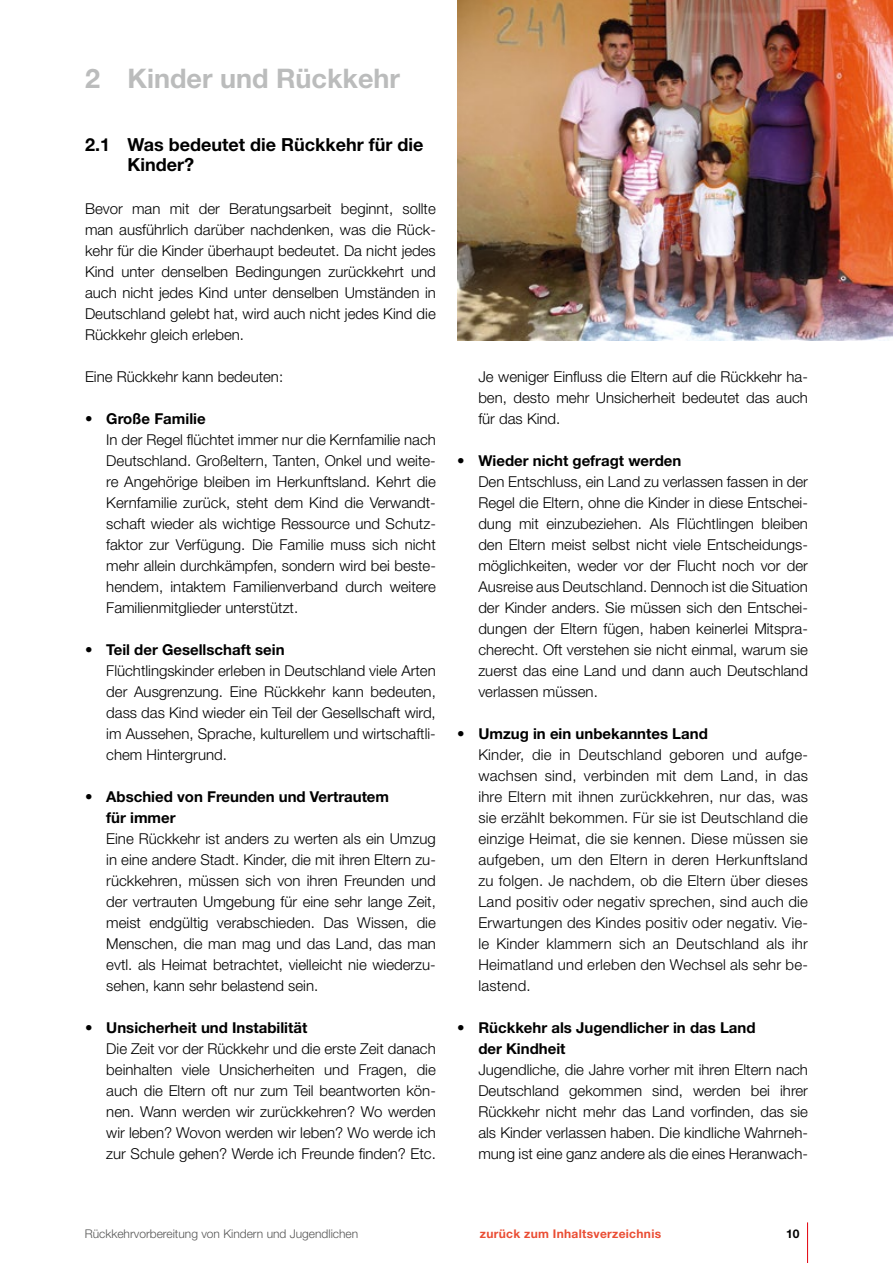
<style>
.page{position:relative;width:893px;height:1263px;background:#fff}
.page>*{position:absolute;margin:0;border:0;box-sizing:border-box;transform-origin:0 0}
.t1{font:700 27px "Helvetica Neue LT";color:#bbbcbc}
.t2{font:700 18px/19.5px "Helvetica Neue LT";color:#000}
.t3{font:300 15px/21px "Helvetica Neue LT";color:#000;text-align:justify}
.t4{font:700 15px/21px "Helvetica Neue LT";color:#000}
.t5{font:300 12px "Helvetica Neue LT";color:#565655}
.t6{font:700 12px "Helvetica Neue LT";letter-spacing:.025em;color:#ea4d33}
.t7{font:700 12px "Helvetica Neue LT";color:#000}
.s1{font-weight:700}
.s2{font-weight:300}
</style>
<div class="page">
<hr style="left:807px;top:1222px;width:1px;height:41px;background:#e3000b">
<img style="left:457px;top:0;width:436px;height:340px">
<h1 class="t1" style="left:85px;top:62px;width:317px">2 Kinder und Rückkehr</h1>
<p class="t2" style="left:128px;top:135px;width:297px;text-indent:-43px">2.1 Was bedeutet die Rückkehr für die<br>Kinder?</p>
<p class="t3" style="left:85px;top:198px;width:352px">Bevor man mit der Beratungsarbeit beginnt, sollte man ausführlich darüber nachdenken, was die Rück&shy;kehr für die Kinder überhaupt bedeutet. Da nicht jedes Kind unter denselben Bedingungen zurückkehrt und auch nicht jedes Kind unter denselben Umständen in Deutschland gelebt hat, wird auch nicht jedes Kind die Rückkehr gleich erleben.</p>
<p class="t3" style="left:85px;top:366px;width:200px">Eine Rückkehr kann bedeuten:</p>
<p class="t4" style="left:85px;top:408px;width:122px">• Große Familie</p>
<p class="t3" style="left:106px;top:429px;width:331px">In der Regel flüchtet immer nur die Kernfamilie nach Deutschland. Großeltern, Tanten, Onkel und weite&shy;re Angehörige bleiben im Herkunftsland. Kehrt die Kernfamilie zurück, steht dem Kind die Verwandt&shy;schaft wieder als wichtige Ressource und Schutz&shy;faktor zur Verfügung. Die Familie muss sich nicht mehr allein durchkämpfen, sondern wird bei beste&shy;hendem, intaktem Familienverband durch weitere Familienmitglieder unterstützt.</p>
<p class="t3" style="left:106px;top:639px;width:331px;text-align:left;text-indent:-21px">• <span class="s1">Teil der Gesellschaft sein<br></span>Flüchtlingskinder erleben in Deutschland viele Arten der Ausgrenzung. Eine Rückkehr kann bedeuten, dass das Kind wieder ein Teil der Gesellschaft wird, im Aussehen, Sprache, kulturellem und wirtschaftli&shy;chem Hintergrund.</p>
<p class="t4" style="left:106px;top:786px;width:284px;text-indent:-21px"><span class="s2">•</span> Abschied von Freunden und Vertrautem für immer</p>
<p class="t3" style="left:106px;top:828px;width:331px">Eine Rückkehr ist anders zu werten als ein Umzug in eine andere Stadt. Kinder, die mit ihren Eltern zu&shy;rückkehren, müssen sich von ihren Freunden und der vertrauten Umgebung für eine sehr lange Zeit, meist endgültig verabschieden. Das Wissen, die Menschen, die man mag und das Land, das man evtl. als Heimat betrachtet, vielleicht nie wiederzu&shy;sehen, kann sehr belastend sein.</p>
<p class="t3" style="left:106px;top:1017px;width:331px;text-align:left;text-indent:-21px">• <span class="s1">Unsicherheit und Instabilität<br></span>Die Zeit vor der Rückkehr und die erste Zeit danach beinhalten viele Unsicherheiten und Fragen, die auch die Eltern oft nur zum Teil beantworten kön&shy;nen. Wann werden wir zurückkehren? Wo werden wir leben? Wovon werden wir leben? Wo werde ich zur Schule gehen? Werde ich Freunde finden? Etc.</p>
<p class="t3" style="left:478px;top:366px;width:331px">Je weniger Einfluss die Eltern auf die Rückkehr ha&shy;ben, desto mehr Unsicherheit bedeutet das auch für das Kind.</p>
<p class="t3" style="left:478px;top:450px;width:331px;text-align:left;text-indent:-21px">• <span class="s1">Wieder nicht gefragt werden<br></span>Den Entschluss, ein Land zu verlassen fassen in der Regel die Eltern, ohne die Kinder in diese Entschei&shy;dung mit einzubeziehen. Als Flüchtlingen bleiben den Eltern meist selbst nicht viele Entscheidungs&shy;möglichkeiten, weder vor der Flucht noch vor der Ausreise aus Deutschland. Dennoch ist die Situation der Kinder anders. Sie müssen sich den Entschei&shy;dungen der Eltern fügen, haben keinerlei Mitspra&shy;cherecht. Oft verstehen sie nicht einmal, warum sie zuerst das eine Land und dann auch Deutschland verlassen müssen.</p>
<p class="t3" style="left:478px;top:723px;width:331px;text-align:left;text-indent:-21px">• <span class="s1">Umzug in ein unbekanntes Land<br></span>Kinder, die in Deutschland geboren und aufge&shy;wachsen sind, verbinden mit dem Land, in das ihre Eltern mit ihnen zurückkehren, nur das, was sie erzählt bekommen. Für sie ist Deutschland die einzige Heimat, die sie kennen. Diese müssen sie aufgeben, um den Eltern in deren Herkunftsland zu folgen. Je nachdem, ob die Eltern über dieses Land positiv oder negativ sprechen, sind auch die Erwartungen des Kindes positiv oder negativ. Vie&shy;le Kinder klammern sich an Deutschland als ihr Heimatland und erleben den Wechsel als sehr be&shy;lastend.</p>
<p class="t4" style="left:478px;top:1017px;width:279px;text-indent:-21px"><span class="s2">•</span> Rückkehr als Jugendlicher in das Land der Kindheit</p>
<p class="t3" style="left:478px;top:1059px;width:331px">Jugendliche, die Jahre vorher mit ihren Eltern nach Deutschland gekommen sind, werden bei ihrer Rückkehr nicht mehr das Land vorfinden, das sie als Kinder verlassen haben. Die kindliche Wahrneh&shy;mung ist eine ganz andere als die eines Heranwach-</p>
<p class="t5" style="left:85px;top:1226px;width:275px">Rückkehrvorbereitung von Kindern und Jugendlichen</p>
<p class="t6" style="left:480px;top:1226px;width:183px">zurück zum Inhaltsverzeichnis</p>
<p class="t7" style="left:786px;top:1226px;width:15px">10</p>
</div>
